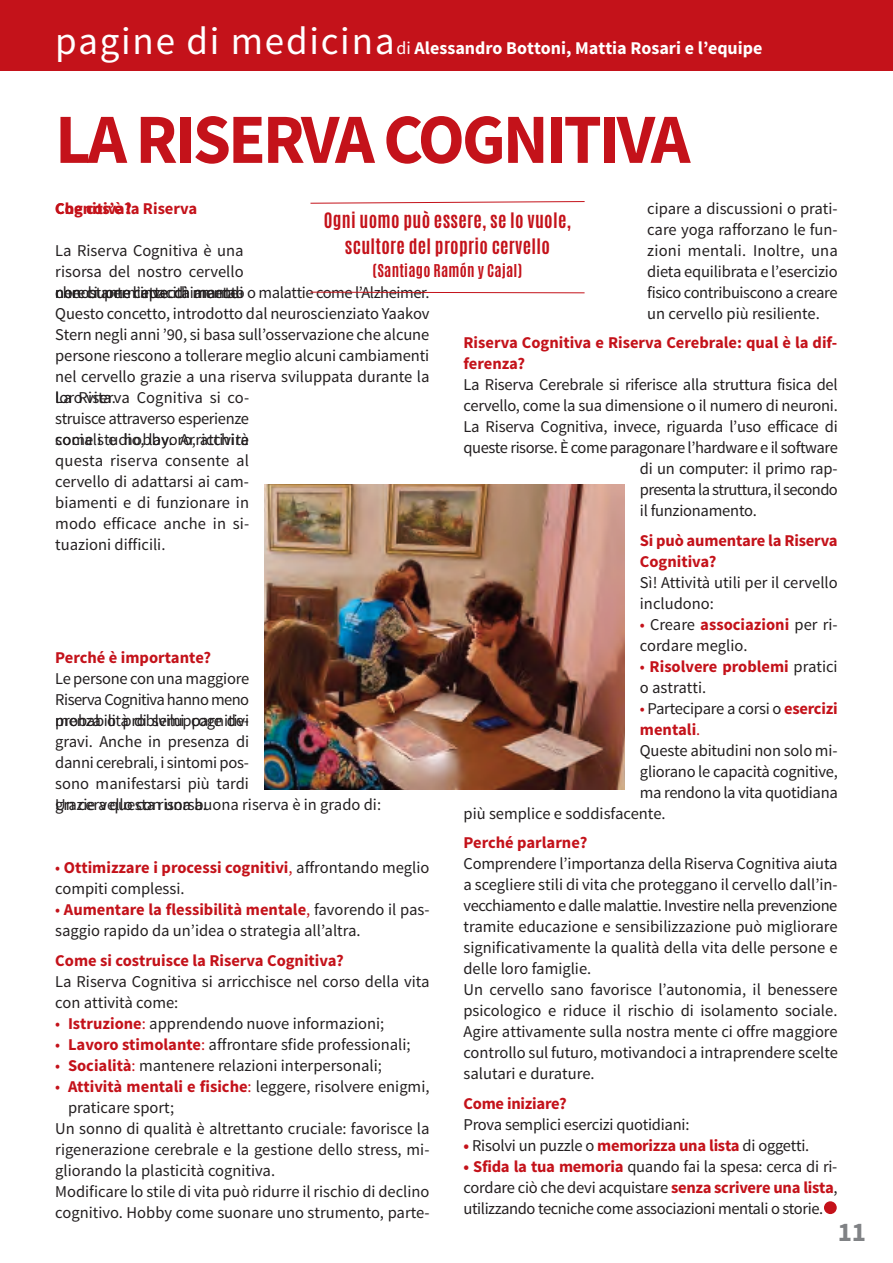
<style>
.page{position:relative;width:893px;height:1263px;background:#fff}
.page>*{position:absolute;margin:0;border:0;box-sizing:border-box;transform-origin:0 0}
.t1{font:700 70.5px "Source Sans Pro";letter-spacing:-.04em;color:#c4121a}
.t2{font:700 27px "Source Sans Pro";color:#808285}
.t3{font:700 18px "Source Sans Pro";color:#fff}
.t4{font:700 18px/26.2px "Antonio";letter-spacing:.015em;color:#c4121a;text-align:center}
.t5{font:16.5px/21px "Source Sans Pro";letter-spacing:-.005em;color:#231f20;text-align:justify}
.t6{font:700 16.5px/21px "Source Sans Pro";color:#c4121a}
.t7{font:16.5px "Source Sans Pro";letter-spacing:-.025em;color:#231f20}
.t8{font:16.5px "Source Sans Pro";letter-spacing:-.04em;color:#231f20}
.t9{font:700 15px "Antonio";letter-spacing:.015em;color:#c4121a}
.s1{font-weight:400;font-size:39px}
.s2{font-weight:400}
.s3{color:#c4121a}
.s4{font-weight:700;color:#c4121a}
.s5{font-weight:400;color:#231f20}
</style>
<div class="page">
<div style="left:0;top:0;width:893px;height:71px;background:#c4121a"></div>
<svg style="left:310px;top:201px;width:275px;height:3px"></svg>
<svg style="left:310px;top:291px;width:275px;height:3px"></svg>
<img style="left:264px;top:484px;width:361px;height:305px">
<div style="left:824px;top:1201px;width:13px;height:13px;background:#c4121a;border-radius:50%"></div>
<p class="t3" style="left:55px;top:36px;width:709px"><span class="s1">pagine di medicina</span><span class="s2">di</span> Alessandro Bottoni, Mattia Rosari e l’equipe</p>
<h1 class="t1" style="left:55px;top:94px;width:636px">LA RISERVA COGNITIVA</h1>
<p class="t6" style="left:65px;top:198px;width:134px">he cos’è la Riserva</p>
<p class="t6" style="left:55px;top:198px;width:78px">Cognitiva?</p>
<p class="t5" style="left:55px;top:240px;width:190px">La riserva Cognitiva è una risorsa del nostro cervello che ci permett di ante-</p>
<p class="t5" style="left:647px;top:198px;width:192px">cipare a discussioni o prati&shy;care yoga rafforzano le fun&shy;zioni mentali. Inoltre, una dieta equilibrata e l’esercizio fisico contribuiscono a creare un cervello più resiliente.</p>
<p class="t6" style="left:463px;top:333px;width:375px">Riserva Cognitiva e Riserva Cerebrale: qual è la dif&shy;ferenza?</p>
<p class="t5" style="left:463px;top:374px;width:376px">La riserva Cerebrale si riferisce alla struttura fisica del</p>
<p class="t5" style="left:463px;top:395px;width:376px">cervello, come la sua dimensione o il numero di neuroni.</p>
<p class="t5" style="left:463px;top:416px;width:376px">La riserva Cognitiva, invece, riguarda l’uso efficace di</p>
<p class="t7" style="left:463px;top:437px;width:376px">queste risorse. È come paragonare l’hardware e il software</p>
<p class="t5" style="left:640px;top:458px;width:199px">di un computer: il primo rap-</p>
<p class="t8" style="left:640px;top:479px;width:199px">presenta la struttura, il secondo</p>
<p class="t5" style="left:640px;top:500px;width:118px">il funzionamento.</p>
<p class="t6" style="left:640px;top:530px;width:199px">Si può aumentare la Riserva<br>Cognitiva?</p>
<p class="t5" style="left:640px;top:572px;width:199px">Sì! attività utili per il cervello includono:</p>
<p class="t5" style="left:640px;top:614px;width:199px"><span class="s3">•</span> Creare <span class="s4">associazioni</span> per ri&shy;cordare meglio.</p>
<p class="t6" style="left:640px;top:656px;width:199px"><span class="s2">•</span> Risolvere problemi <span class="s5">pratici o astratti.</span></p>
<p class="t5" style="left:640px;top:698px;width:199px"><span class="s3">•</span> Partecipare a corsi o <span class="s4">esercizi</span></p>
<p class="t6" style="left:640px;top:719px;width:62px">mentali<span class="s2">.</span></p>
<p class="t5" style="left:640px;top:740px;width:199px">Queste abitudini non solo mi-</p>
<p class="t5" style="left:640px;top:761px;width:199px">gliorano le capacità cognitive,</p>
<p class="t5" style="left:640px;top:782px;width:199px">ma rendono la vita quotidiana</p>
<p class="t5" style="left:463px;top:803px;width:204px">più semplice e soddisfacente.</p>
<p class="t6" style="left:463px;top:833px;width:125px">Perché parlarne?</p>
<p class="t5" style="left:463px;top:853px;width:376px;text-align:left">Comprendere l’importanza della riserva Cognitiva aiuta a scegliere stili di vita che proteggano il cervello dall’in&shy;vecchiamento e dalle malattie. Investire nella prevenzione tramite educazione e sensibilizzazione può migliorare significativamente la qualità della vita delle persone e delle loro famiglie.<br>Un cervello sano favorisce l’autonomia, il benessere psicologico e riduce il rischio di isolamento sociale. agire attivamente sulla nostra mente ci offre maggiore controllo sul futuro, motivandoci a intraprendere scelte salutari e durature.</p>
<p class="t6" style="left:463px;top:1093px;width:105px">Come iniziare?</p>
<p class="t5" style="left:463px;top:1114px;width:228px">Prova semplici esercizi quotidiani:</p>
<p class="t5" style="left:463px;top:1135px;width:347px"><span class="s4">•</span> risolvi un puzzle o <span class="s4">memorizza una lista</span> di oggetti.</p>
<p class="t5" style="left:463px;top:1156px;width:376px"><span class="s4">• Sfida la tua memoria</span> quando fai la spesa: cerca di ri&shy;cordare ciò che devi acquistare <span class="s4">senza scrivere una lista</span>, utilizzando tecniche come associazioni mentali o storie.</p>
<p class="t4" style="left:324px;top:209px;width:249px">Ogni uomo può essere, se lo vuole, scultore del proprio cervello</p>
<p class="t9" style="left:373px;top:263px;width:151px">(Santiago Ramón y Cajal)</p>
<p class="t5" style="left:64px;top:282px;width:181px">ere buon capa ità mentali</p>
<p class="t5" style="left:55px;top:282px;width:376px">nonostante l’invecchiamento o malattie come l’alzheimer.<br>Questo concetto, introdotto dal neuroscienziato Yaakov Stern negli anni ’90, si basa sull’osservazione che alcune persone riescono a tollerare meglio alcuni cambiamenti nel cervello grazie a una riserva sviluppata durante la loro vita.</p>
<p class="t5" style="left:55px;top:387px;width:195px">La riserva Cognitiva si co&shy;struisce attraverso esperienze c me studi , lavoro, attiv tà</p>
<p class="t5" style="left:55px;top:429px;width:195px">sociali e hobby. arricchire questa riserva consente al cervello di adattarsi ai cam&shy;biamenti e di funzionare in modo efficace anche in si&shy;tuazioni difficili.</p>
<p class="t6" style="left:55px;top:648px;width:157px">Perché è importante?</p>
<p class="t5" style="left:55px;top:668px;width:195px">Le persone con una maggiore riserva Cognitiva hanno meno probabilità di sviluppare de-</p>
<p class="t5" style="left:55px;top:710px;width:195px">menza o problemi cognitivi gravi. anche in presenza di danni cerebrali, i sintomi pos&shy;sono manifestarsi più tardi grazi a questa risorsa.</p>
<p class="t5" style="left:55px;top:794px;width:327px">Un cervello con una buona riserva è in grado di:</p>
<p class="t5" style="left:55px;top:857px;width:376px"><span class="s3">•</span> <span class="s4">Ottimizzare i processi cognitivi</span><span class="s3">,</span> affrontando meglio compiti complessi.</p>
<p class="t5" style="left:55px;top:899px;width:376px"><span class="s3">•</span> <span class="s4">Aumentare la flessibilità mentale</span><span class="s3">,</span> favorendo il pas&shy;saggio rapido da un’idea o strategia all’altra.</p>
<p class="t6" style="left:55px;top:950px;width:290px">Come si costruisce la Riserva Cognitiva?</p>
<p class="t5" style="left:55px;top:971px;width:376px">La riserva Cognitiva si arricchisce nel corso della vita con attività come:</p>
<p class="t5" style="left:55px;top:1013px;width:331px"><span class="s3">•</span> <span class="s4">Istruzione</span><span class="s3">:</span> apprendendo nuove informazioni;</p>
<p class="t5" style="left:55px;top:1034px;width:357px"><span class="s3">•</span> <span class="s4">Lavoro stimolante</span><span class="s3">:</span> affrontare sfide professionali;</p>
<p class="t5" style="left:55px;top:1055px;width:328px"><span class="s3">•</span> <span class="s4">Socialità</span><span class="s3">:</span> mantenere relazioni interpersonali;</p>
<p class="t5" style="left:55px;top:1076px;width:376px"><span class="s3">•</span> <span class="s4">Attività mentali e fisiche</span><span class="s3">:</span> leggere, risolvere enigmi,</p>
<p class="t5" style="left:68px;top:1097px;width:108px">praticare sport;</p>
<p class="t5" style="left:55px;top:1118px;width:376px">Un sonno di qualità è altrettanto cruciale: favorisce la</p>
<p class="t5" style="left:55px;top:1139px;width:376px">rigenerazione cerebrale e la gestione dello stress, mi-</p>
<p class="t5" style="left:55px;top:1160px;width:221px">gliorando la plasticità cognitiva.</p>
<p class="t5" style="left:55px;top:1181px;width:376px">modificare lo stile di vita può ridurre il rischio di declino</p>
<p class="t5" style="left:55px;top:1202px;width:376px">cognitivo. Hobby come suonare uno strumento, parte-</p>
<h2 class="t2" style="left:838px;top:1214px;width:30px">11</h2>
</div>
